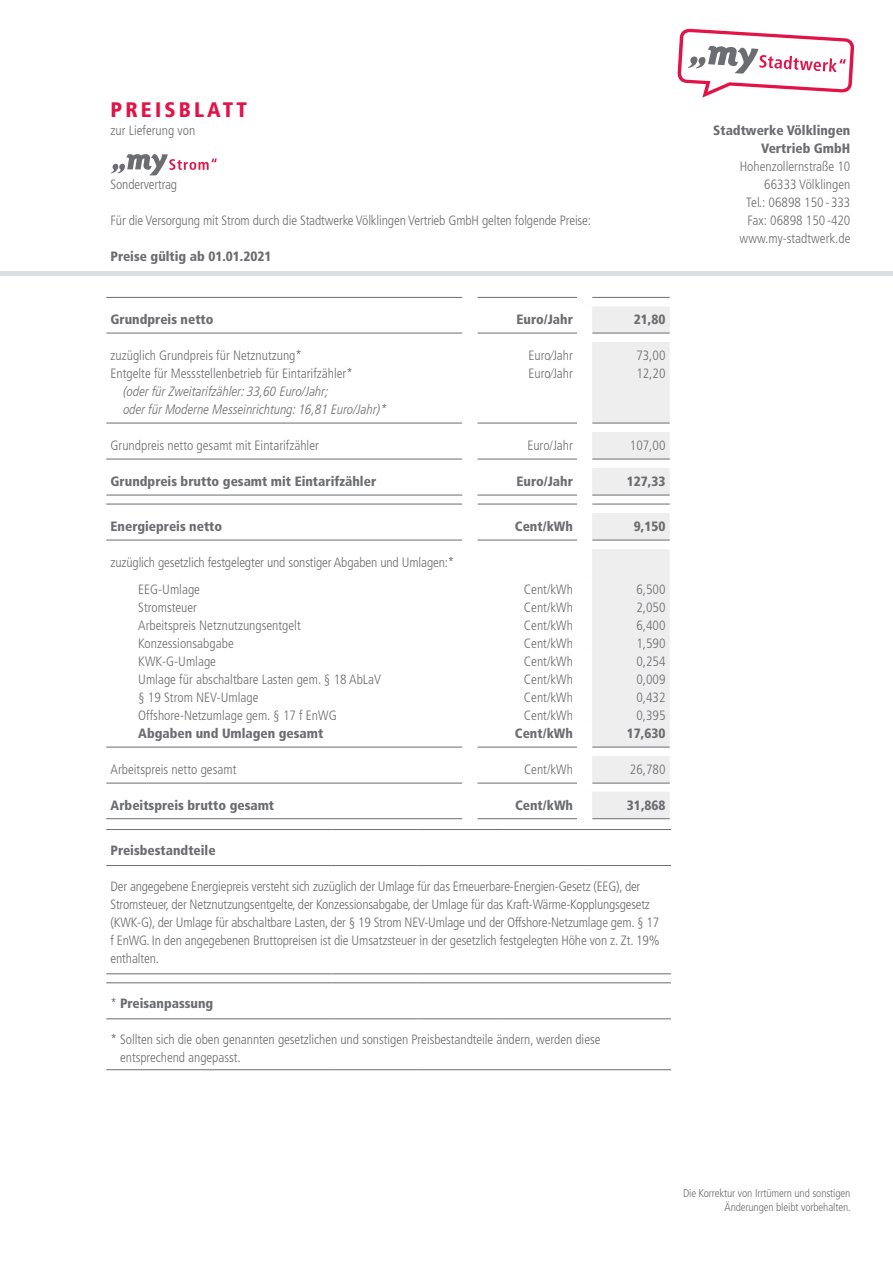
<style>
.page{position:relative;width:893px;height:1263px;background:#fff}
.page>*{position:absolute;margin:0;border:0;box-sizing:border-box;transform-origin:0 0}
.t1{font:900 condensed 21px "Frutiger LT Pro";letter-spacing:.15em;color:#e21347}
.t2{font:300 condensed 13.5px/18px "Frutiger LT Pro";letter-spacing:-.005em;color:#6c6d70}
.t3{font:900 condensed 13.5px/18px "Frutiger LT Pro";color:#6c6d70;text-align:right}
.t4{font:italic 300 condensed 13.5px/18px "Frutiger LT Pro";color:#6c6d70}
.t5{font:300 condensed 11.25px/13.5px "Frutiger LT Pro";letter-spacing:-.01em;color:#6c6d70;text-align:right}
.s1{font-weight:300}
</style>
<div class="page">
<svg style="left:677px;top:29px;width:177px;height:69px"></svg>
<hr style="left:0;top:272px;width:893px;height:4px;background:#dddee0">
<svg style="left:111px;top:154px;width:106px;height:22px"></svg>
<svg style="left:592px;top:306px;width:78px;height:512px"></svg>
<hr style="left:106px;top:747px;width:356px;height:1px;background:#6c6d70">
<hr style="left:477px;top:747px;width:100px;height:1px;background:#6c6d70">
<hr style="left:592px;top:747px;width:78px;height:1px;background:#6c6d70">
<hr style="left:106px;top:297px;width:356px;height:1px;background:#6c6d70">
<hr style="left:477px;top:297px;width:100px;height:1px;background:#6c6d70">
<hr style="left:592px;top:297px;width:78px;height:1px;background:#6c6d70">
<hr style="left:106px;top:504px;width:356px;height:1px;background:#6c6d70">
<hr style="left:477px;top:504px;width:100px;height:1px;background:#6c6d70">
<hr style="left:592px;top:504px;width:78px;height:1px;background:#6c6d70">
<hr style="left:106px;top:540px;width:356px;height:1px;background:#6c6d70">
<hr style="left:477px;top:540px;width:100px;height:1px;background:#6c6d70">
<hr style="left:592px;top:540px;width:78px;height:1px;background:#6c6d70">
<hr style="left:106px;top:459px;width:356px;height:1px;background:#6c6d70">
<hr style="left:477px;top:459px;width:100px;height:1px;background:#6c6d70">
<hr style="left:592px;top:459px;width:78px;height:1px;background:#6c6d70">
<hr style="left:106px;top:423px;width:356px;height:1px;background:#6c6d70">
<hr style="left:477px;top:423px;width:100px;height:1px;background:#6c6d70">
<hr style="left:592px;top:423px;width:78px;height:1px;background:#6c6d70">
<hr style="left:106px;top:333px;width:356px;height:1px;background:#6c6d70">
<hr style="left:477px;top:333px;width:100px;height:1px;background:#6c6d70">
<hr style="left:592px;top:333px;width:78px;height:1px;background:#6c6d70">
<hr style="left:106px;top:783px;width:356px;height:1px;background:#6c6d70">
<hr style="left:477px;top:783px;width:100px;height:1px;background:#6c6d70">
<hr style="left:592px;top:783px;width:78px;height:1px;background:#6c6d70">
<hr style="left:106px;top:818px;width:356px;height:1px;background:#6c6d70">
<hr style="left:477px;top:818px;width:100px;height:1px;background:#6c6d70">
<hr style="left:592px;top:818px;width:78px;height:1px;background:#6c6d70">
<hr style="left:106px;top:495px;width:356px;height:1px;background:#6c6d70">
<hr style="left:477px;top:495px;width:100px;height:1px;background:#6c6d70">
<hr style="left:592px;top:495px;width:78px;height:1px;background:#6c6d70">
<svg style="left:106px;top:974px;width:304px;height:46px"></svg>
<svg style="left:425px;top:974px;width:246px;height:46px"></svg>
<div style="left:496px;top:974px;width:15px;height:8px;background:#fff"></div>
<div style="left:582px;top:974px;width:15px;height:8px;background:#fff"></div>
<div style="left:496px;top:983px;width:15px;height:9px;background:#fff"></div>
<div style="left:582px;top:983px;width:15px;height:9px;background:#fff"></div>
<div style="left:496px;top:992px;width:15px;height:26px;background:#fff"></div>
<div style="left:582px;top:992px;width:15px;height:26px;background:#fff"></div>
<div style="left:496px;top:1019px;width:15px;height:9px;background:#fff"></div>
<div style="left:582px;top:1019px;width:15px;height:9px;background:#fff"></div>
<hr style="left:106px;top:829px;width:226px;height:1px;background:#6c6d70">
<hr style="left:332px;top:829px;width:86px;height:1px;background:#6c6d70">
<hr style="left:418px;top:829px;width:86px;height:1px;background:#6c6d70">
<hr style="left:504px;top:829px;width:86px;height:1px;background:#6c6d70">
<hr style="left:590px;top:829px;width:81px;height:1px;background:#6c6d70">
<hr style="left:106px;top:865px;width:226px;height:1px;background:#6c6d70">
<hr style="left:332px;top:865px;width:86px;height:1px;background:#6c6d70">
<hr style="left:418px;top:865px;width:86px;height:1px;background:#6c6d70">
<hr style="left:504px;top:865px;width:86px;height:1px;background:#6c6d70">
<hr style="left:590px;top:865px;width:81px;height:1px;background:#6c6d70">
<hr style="left:106px;top:973px;width:226px;height:1px;background:#6c6d70">
<hr style="left:332px;top:973px;width:86px;height:1px;background:#6c6d70">
<hr style="left:418px;top:973px;width:86px;height:1px;background:#6c6d70">
<hr style="left:504px;top:973px;width:86px;height:1px;background:#6c6d70">
<hr style="left:590px;top:973px;width:81px;height:1px;background:#6c6d70">
<hr style="left:106px;top:982px;width:226px;height:1px;background:#6c6d70">
<hr style="left:332px;top:982px;width:86px;height:1px;background:#6c6d70">
<hr style="left:418px;top:982px;width:86px;height:1px;background:#6c6d70">
<hr style="left:504px;top:982px;width:86px;height:1px;background:#6c6d70">
<hr style="left:590px;top:982px;width:81px;height:1px;background:#6c6d70">
<hr style="left:106px;top:1018px;width:226px;height:1px;background:#6c6d70">
<hr style="left:332px;top:1018px;width:86px;height:1px;background:#6c6d70">
<hr style="left:418px;top:1018px;width:86px;height:1px;background:#6c6d70">
<hr style="left:504px;top:1018px;width:86px;height:1px;background:#6c6d70">
<hr style="left:590px;top:1018px;width:81px;height:1px;background:#6c6d70">
<hr style="left:106px;top:1069px;width:226px;height:1px;background:#6c6d70">
<hr style="left:332px;top:1069px;width:86px;height:1px;background:#6c6d70">
<hr style="left:418px;top:1069px;width:86px;height:1px;background:#6c6d70">
<hr style="left:504px;top:1069px;width:86px;height:1px;background:#6c6d70">
<hr style="left:590px;top:1069px;width:81px;height:1px;background:#6c6d70">
<h1 class="t1" style="left:111px;top:97px;width:138px">PREISBLATT</h1>
<p class="t2" style="left:111px;top:121px;width:86px">zur Lieferung von</p>
<p class="t2" style="left:111px;top:175px;width:68px">Sondervertrag</p>
<p class="t2" style="left:111px;top:211px;width:482px">Für die Versorgung mit Strom durch die Stadtwerke Völklingen Vertrieb GmbH gelten folgende Preise:</p>
<p class="t3" style="left:111px;top:247px;width:162px">Preise gültig ab 01.01.2021</p>
<p class="t3" style="left:111px;top:310px;width:105px">Grundpreis netto</p>
<p class="t3" style="left:517px;top:310px;width:58px">Euro/Jahr</p>
<p class="t3" style="left:634px;top:310px;width:33px">21,80</p>
<p class="t2" style="left:111px;top:346px;width:244px">zuzüglich Grundpreis für Netznutzung*<br>Entgelte für Messstellenbetrieb für Eintarifzähler*</p>
<p class="t4" style="left:123px;top:382px;width:265px">(oder für Zweitarifzähler: 33,60 Euro/Jahr;<br>oder für Moderne Messeinrichtung: 16,81 Euro/Jahr)*</p>
<p class="t2" style="left:529px;top:346px;width:46px">Euro⁄Jahr<br>Euro⁄Jahr</p>
<p class="t2" style="left:636px;top:346px;width:31px">73,00<br>12,20</p>
<p class="t2" style="left:111px;top:436px;width:210px">Grundpreis netto gesamt mit Eintarifzähler</p>
<p class="t2" style="left:527px;top:436px;width:47px">Euro/Jahr</p>
<p class="t2" style="left:630px;top:436px;width:37px">107,00</p>
<p class="t3" style="left:111px;top:472px;width:267px">Grundpreis brutto gesamt mit Eintarifzähler</p>
<p class="t3" style="left:517px;top:472px;width:58px">Euro/Jahr</p>
<p class="t3" style="left:627px;top:472px;width:40px">127,33</p>
<p class="t3" style="left:111px;top:517px;width:113px">Energiepreis netto</p>
<p class="t3" style="left:515px;top:517px;width:60px">Cent/kWh</p>
<p class="t3" style="left:634px;top:517px;width:33px">9,150</p>
<p class="t2" style="left:138px;top:549px;width:318px;line-height:27px;text-indent:-28px">zuzüglich gesetzlich festgelegter und sonstiger Abgaben und Umlagen:*<br>EEG-Umlage</p>
<p class="t2" style="left:524px;top:580px;width:51px">Cent/kWh</p>
<p class="t2" style="left:636px;top:580px;width:31px">6,500</p>
<p class="t2" style="left:138px;top:598px;width:60px">Stromsteuer</p>
<p class="t2" style="left:524px;top:598px;width:51px">Cent/kWh</p>
<p class="t2" style="left:636px;top:598px;width:31px">2,050</p>
<p class="t2" style="left:138px;top:616px;width:164px">Arbeitspreis Netznutzungsentgelt</p>
<p class="t2" style="left:524px;top:616px;width:51px">Cent/kWh</p>
<p class="t2" style="left:636px;top:616px;width:31px">6,400</p>
<p class="t2" style="left:138px;top:634px;width:97px">Konzessionsabgabe</p>
<p class="t2" style="left:524px;top:634px;width:51px">Cent/kWh</p>
<p class="t2" style="left:636px;top:634px;width:31px">1,590</p>
<p class="t2" style="left:138px;top:652px;width:79px">KWK-G-Umlage</p>
<p class="t2" style="left:524px;top:652px;width:51px">Cent/kWh</p>
<p class="t2" style="left:636px;top:652px;width:31px">0,254</p>
<p class="t2" style="left:138px;top:670px;width:244px">Umlage für abschaltbare Lasten gem. § 18 AbLaV</p>
<p class="t2" style="left:524px;top:670px;width:51px">Cent/kWh</p>
<p class="t2" style="left:636px;top:670px;width:31px">0,009</p>
<p class="t2" style="left:138px;top:688px;width:122px">§ 19 Strom NEV-Umlage</p>
<p class="t2" style="left:524px;top:688px;width:51px">Cent/kWh</p>
<p class="t2" style="left:636px;top:688px;width:31px">0,432</p>
<p class="t2" style="left:138px;top:706px;width:200px">Offshore-Netzumlage gem. § 17 f EnWG</p>
<p class="t2" style="left:524px;top:706px;width:51px">Cent/kWh</p>
<p class="t2" style="left:636px;top:706px;width:31px">0,395</p>
<p class="t3" style="left:138px;top:724px;width:187px">Abgaben und Umlagen gesamt</p>
<p class="t3" style="left:515px;top:724px;width:60px">Cent/kWh</p>
<p class="t3" style="left:627px;top:724px;width:40px">17,630</p>
<p class="t2" style="left:111px;top:760px;width:127px">Arbeitspreis netto gesamt</p>
<p class="t2" style="left:524px;top:760px;width:51px">Cent/kWh</p>
<p class="t2" style="left:630px;top:760px;width:37px">26,780</p>
<p class="t3" style="left:111px;top:796px;width:165px">Arbeitspreis brutto gesamt</p>
<p class="t3" style="left:515px;top:796px;width:60px">Cent/kWh</p>
<p class="t3" style="left:627px;top:796px;width:40px">31,868</p>
<p class="t3" style="left:111px;top:841px;width:107px">Preisbestandteile</p>
<p class="t2" style="left:111px;top:877px;width:551px">Der angegebene Energiepreis versteht sich zuzüglich der Umlage für das Erneuerbare-Energien-Gesetz (EEG), der Stromsteuer, der Netznutzungsentgelte, der Konzessionsabgabe, der Umlage für das Kraft-Wärme-Kopplungsgesetz (KWK-G), der Umlage für abschaltbare Lasten, der § 19 Strom NEV-Umlage und der Offshore-Netzumlage gem. § 17 f EnWG. In den angegebenen Bruttopreisen ist die Umsatzsteuer in der gesetzlich festgelegten Höhe von z. Zt. 19% enthalten.</p>
<p class="t3" style="left:111px;top:994px;width:104px"><span class="s1">*</span> Preisanpassung</p>
<p class="t2" style="left:120px;top:1030px;width:482px;text-indent:-10px">* Sollten sich die oben genannten gesetzlichen und sonstigen Preisbestandteile ändern, werden diese entsprechend angepasst.</p>
<p class="t3" style="left:713px;top:121px;width:139px">Stadtwerke Völklingen<br>Vertrieb GmbH</p>
<p class="t2" style="left:740px;top:157px;width:112px;text-align:right">Hohenzollernstraße 10<br>66333 Völklingen<br>Tel.: 06898 150 - 333<br>Fax: 06898 150 -420 www.my-stadtwerk.de</p>
<p class="t5" style="left:683px;top:1186px;width:169px">Die Korrektur von Irrtümern und sonstigen<br>Änderungen bleibt vorbehalten.</p>
</div>
